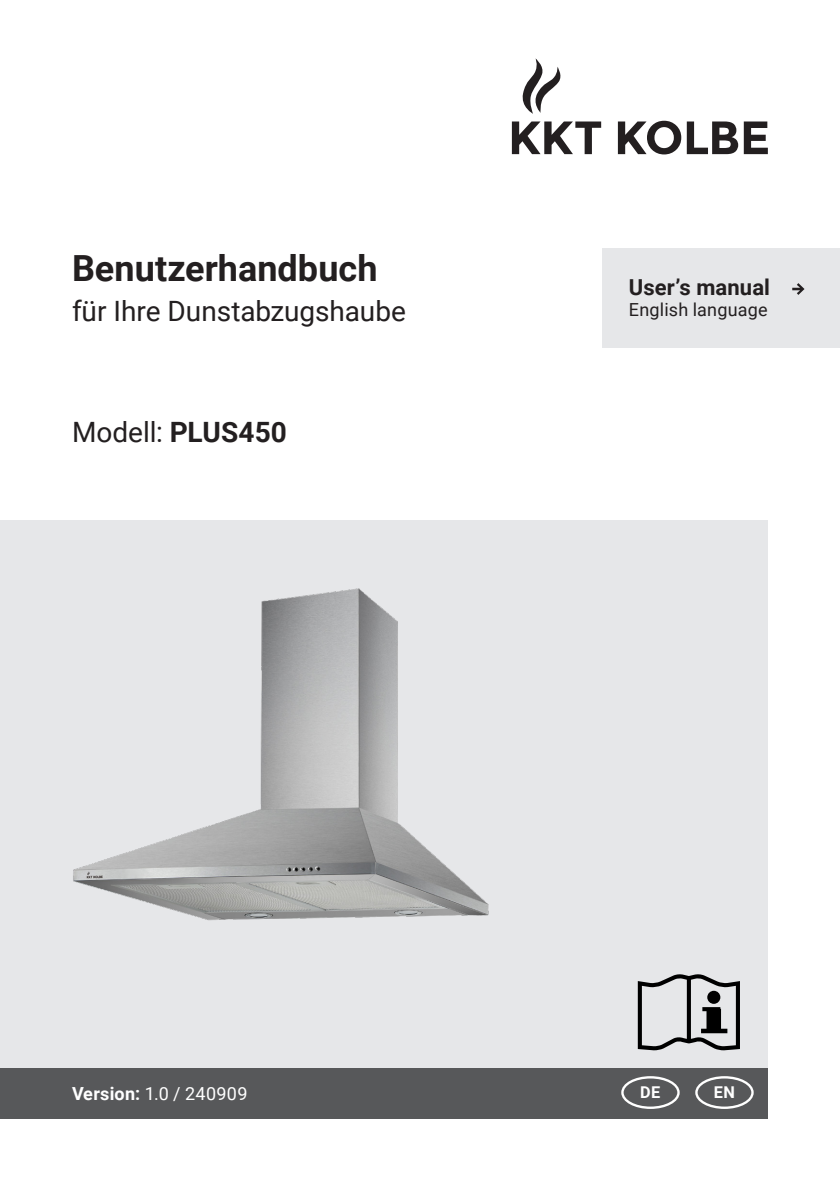
<style>
.page{position:relative;width:840px;height:1191px;background:#fff}
.page>*{position:absolute;margin:0;border:0;box-sizing:border-box;transform-origin:0 0}
.t1{font:700 36px "Roboto";color:#231f20}
.t2{font:28px "Roboto";color:#231f20}
.t3{font:700 22px "Roboto";letter-spacing:.005em;color:#231f20}
.t4{font:18px "Roboto";letter-spacing:.02em;color:#fff}
.t5{font:18px "Roboto";letter-spacing:.01em;color:#231f20}
.t6{font:700 16.2px "Roboto";color:#fff}
.s1{font-weight:700}
</style>
<div class="page">
<div style="left:0;top:520px;width:767px;height:599px;background:#e6e7e9"></div>
<div style="left:602px;top:248px;width:237px;height:99px;background:#e6e7e9"></div>
<svg style="left:637px;top:974px;width:102px;height:76px"></svg>
<svg style="left:792px;top:283px;width:12px;height:12px"></svg>
<svg style="left:511px;top:121px;width:90px;height:33px"></svg>
<svg style="left:617px;top:121px;width:120px;height:33px"></svg>
<svg style="left:743px;top:121px;width:24px;height:33px"></svg>
<svg style="left:522px;top:58px;width:39px;height:56px"></svg>
<div style="left:0;top:1068px;width:767px;height:51px;background:#57585a"></div>
<div style="left:621px;top:1076px;width:58px;height:33px;border:2px solid #fff;border-radius:50%"></div>
<div style="left:694px;top:1076px;width:59px;height:33px;border:2px solid #fff;border-radius:50%"></div>
<img style="left:73px;top:588px;width:416px;height:333px">
<p class="t1" style="left:72px;top:242px;width:307px">Benutzerhandbuch</p>
<p class="t2" style="left:72px;top:291px;width:335px">für Ihre Dunstabzugshaube</p>
<p class="t2" style="left:72px;top:412px;width:216px">Modell: <span class="s1">PLUS450</span></p>
<p class="t3" style="left:628px;top:271px;width:142px">User’s manual</p>
<p class="t5" style="left:628px;top:297px;width:140px">English language</p>
<p class="t4" style="left:72px;top:1080px;width:177px"><span class="s1">Version:</span> 1.0 / 240909</p>
<p class="t6" style="left:640px;top:1081px;width:22px">DE</p>
<p class="t6" style="left:713px;top:1081px;width:23px">EN</p>
</div>
